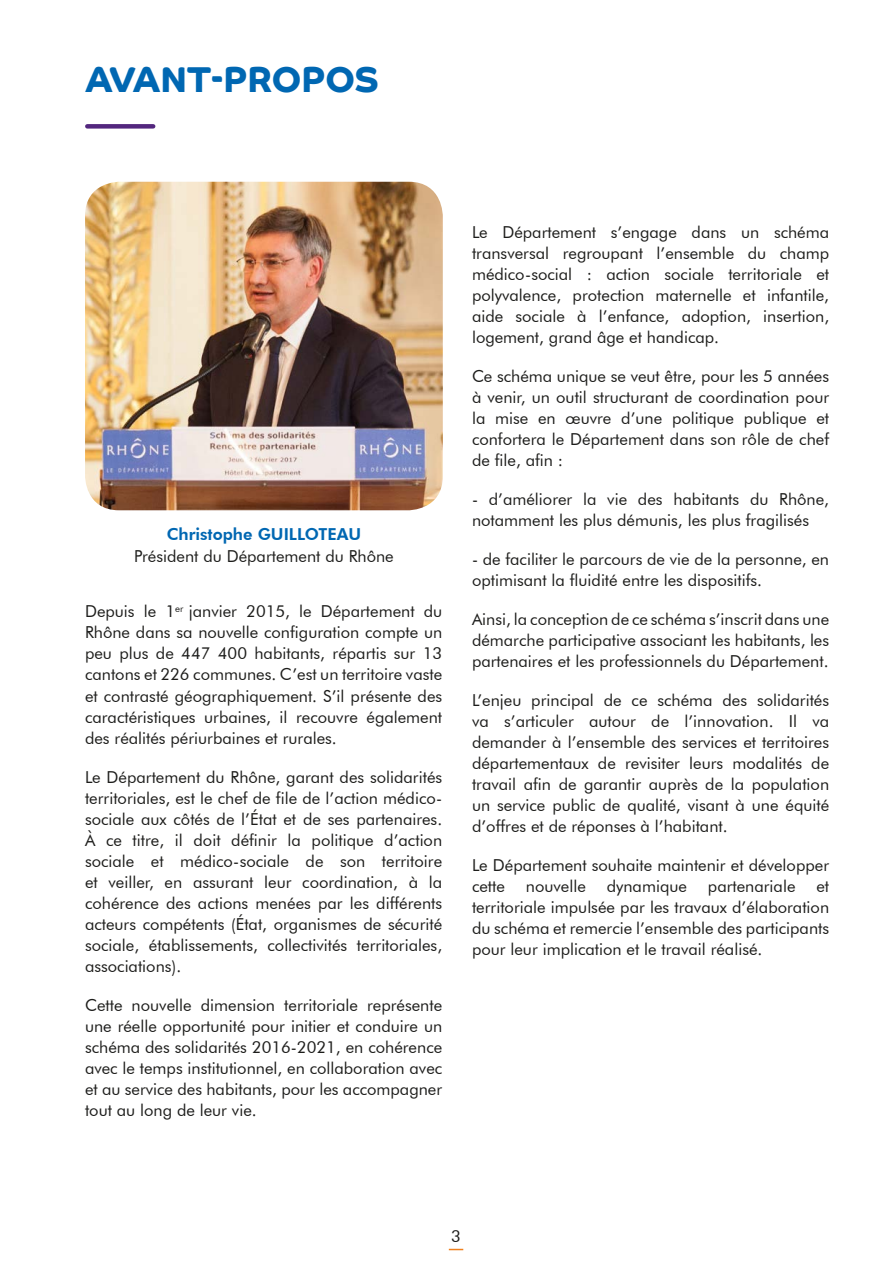
<style>
.page{position:relative;width:893px;height:1263px;background:#fff}
.page>*{position:absolute;margin:0;border:0;box-sizing:border-box;transform-origin:0 0}
.t1{font:700 36px "Co Headline";color:#0067b2}
.t2{font:16.5px/21px "Futura BT";color:#1d1d1b;text-align:justify}
.t3{font:800 16.5px "Futura BT";color:#0067b2}
</style>
<div class="page">
<svg style="left:449px;top:1249px;width:14px;height:1px"></svg>
<div style="left:87px;top:124px;width:66px;height:5px;background:#53277e"></div>
<img style="left:85px;top:182px;width:358px;height:328px">
<h1 class="t1" style="left:85px;top:58px;width:295px">AVANT-PROPOS</h1>
<p class="t3" style="left:167px;top:524px;width:196px">Christophe GUILLOTEAU</p>
<p class="t2" style="left:134px;top:545px;width:261px">Président du Département du Rhône</p>
<p class="t2" style="left:85px;top:601px;width:359px">Depuis le 1<sup>er</sup> janvier 2015, le Département du Rhône dans sa nouvelle configuration compte un peu plus de 447 400 habitants, répartis sur 13 cantons et 226 communes. C’est un territoire vaste et contrasté géographiquement. S’il présente des caractéristiques urbaines, il recouvre également des réalités périurbaines et rurales.</p>
<p class="t2" style="left:85px;top:766px;width:359px">Le Département du Rhône, garant des solidarités territoriales, est le chef de file de l’action médico&shy;sociale aux côtés de l’État et de ses partenaires.<br>À ce titre, il doit définir la politique d’action sociale et médico-sociale de son territoire et veiller, en assurant leur coordination, à la cohérence des actions menées par les différents acteurs compétents (État, organismes de sécurité sociale, établissements, collectivités territoriales, associations).</p>
<p class="t2" style="left:85px;top:994px;width:359px">Cette nouvelle dimension territoriale représente une réelle opportunité pour initier et conduire un schéma des solidarités 2016-2021, en cohérence avec le temps institutionnel, en collaboration avec et au service des habitants, pour les accompagner tout au long de leur vie.</p>
<p class="t2" style="left:472px;top:221px;width:359px">Le Département s’engage dans un schéma transversal regroupant l’ensemble du champ médico-social : action sociale territoriale et polyvalence, protection maternelle et infantile, aide sociale à l’enfance, adoption, insertion, logement, grand âge et handicap.</p>
<p class="t2" style="left:472px;top:366px;width:359px">Ce schéma unique se veut être, pour les 5 années à venir, un outil structurant de coordination pour la mise en œuvre d’une politique publique et confortera le Département dans son rôle de chef de file, afin :</p>
<p class="t2" style="left:472px;top:489px;width:359px">- d’améliorer la vie des habitants du Rhône, notamment les plus démunis, les plus fragilisés</p>
<p class="t2" style="left:472px;top:549px;width:359px">- de faciliter le parcours de vie de la personne, en optimisant la fluidité entre les dispositifs.</p>
<p class="t2" style="left:472px;top:609px;width:359px">Ainsi, la conception de ce schéma s’inscrit dans une démarche participative associant les habitants, les partenaires et les professionnels du Département.</p>
<p class="t2" style="left:472px;top:690px;width:359px">L’enjeu principal de ce schéma des solidarités va s’articuler autour de l’innovation. Il va demander à l’ensemble des services et territoires départementaux de revisiter leurs modalités de travail afin de garantir auprès de la population un service public de qualité, visant à une équité d’offres et de réponses à l’habitant.</p>
<p class="t2" style="left:472px;top:855px;width:359px">Le Département souhaite maintenir et développer cette</p>
<p class="t2" style="left:526px;top:876px;width:61px">nouvelle</p>
<p class="t2" style="left:607px;top:876px;width:82px">dynamique</p>
<p class="t2" style="left:708px;top:876px;width:89px">partenariale</p>
<p class="t2" style="left:472px;top:876px;width:359px;text-indent:344px">et territoriale impulsée par les travaux d’élaboration du schéma et remercie l’ensemble des participants pour leur implication et le travail réalisé.</p>
<p class="t2" style="left:451px;top:1225px;width:11px">3</p>
</div>
